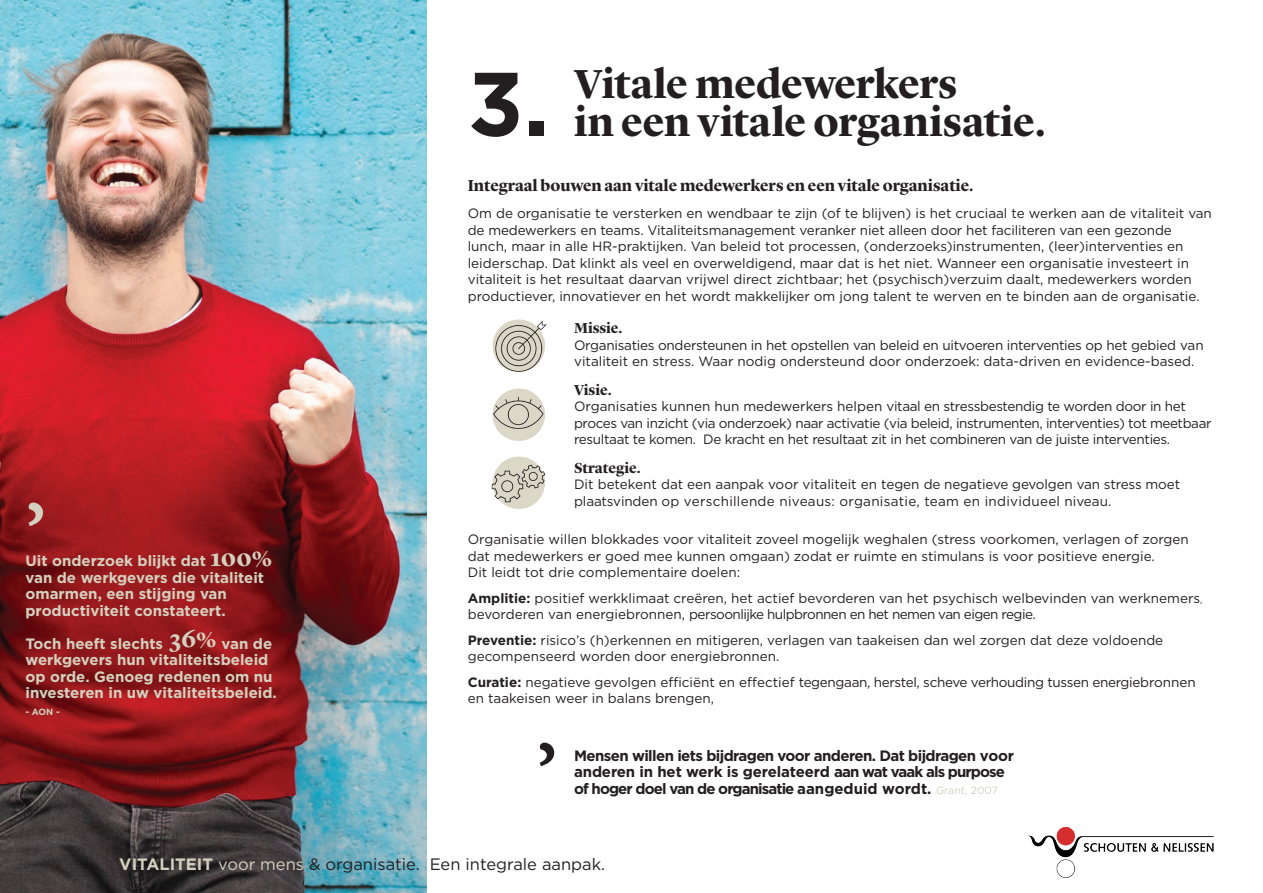
<style>
.page{position:relative;width:1263px;height:893px;background:#fff}
.page>*{position:absolute;margin:0;border:0;box-sizing:border-box;transform-origin:0 0}
.t1{font:78px "Minion Pro Bold Capt";color:#d3d0bf}
.t2{font:78px "Minion Pro Bold Capt";color:#231f20}
.t3{font:700 42px "Lyon Display";letter-spacing:-.01em;color:#231f20}
.t4{font:700 24px "Lyon Display";color:#d3d0bf}
.t5{font:700 16.5px "Lyon Display";letter-spacing:-.005em;color:#231f20}
.t6{font:16.5px "Gotham";color:#231f20}
.t7{font:700 15px/16.5px "Gotham";color:#d3d0bf}
.t8{font:700 15px/16.5px "Gotham";letter-spacing:-.04em;color:#231f20}
.t9{font:700 15px "Gotham";letter-spacing:-.06em;color:#231f20}
.t10{font:700 15px "Lyon Display";letter-spacing:-.005em;color:#231f20}
.t11{font:13.5px/16.5px "Gotham";color:#231f20}
.t12{font:13.5px/16.5px "Gotham";letter-spacing:-.025em;color:#231f20}
.t13{font:13.5px/16.5px "Gotham";letter-spacing:-.02em;color:#231f20}
.t14{font:700 9px "Gotham";color:#d3d0bf}
.s1{font-family:"Lyon Display";font-size:24px}
.s2{font-family:"Gotham";font-size:90px}
.s3{font-weight:700}
.s4{font-size:9px}
.s5{font-weight:400;font-size:10.5px;color:#d3d0bf}
.s6{font-weight:700;color:#d3d0bf}
.s7{color:#d3d0bf}
</style>
<div class="page">
<img style="left:1028px;top:827px;width:186px;height:51px">
<img style="left:0;top:0;width:427px;height:892px">
<img style="left:492px;top:319px;width:55px;height:53px">
<img style="left:492px;top:388px;width:53px;height:53px">
<img style="left:491px;top:456px;width:54px;height:53px">
<h1 class="t1" style="left:26px;top:477px;width:21px">’</h1>
<h3 class="t4" style="left:210px;top:540px;width:64px">100%</h3>
<p class="t7" style="left:26px;top:569px;width:240px">van de werkgevers die vitaliteit omarmen, een stijging van productiviteit constateert.</p>
<p class="t7" style="left:26px;top:635px;width:253px">Toch heeft slechts <span class="s1">36%</span> van de werkgevers hun vitaliteitsbeleid op orde. Genoeg redenen om nu investeren in uw vitaliteitsbeleid.</p>
<p class="t14" style="left:26px;top:705px;width:36px">- AON -</p>
<p class="t7" style="left:26px;top:552px;width:182px">Uit onderzoek blijkt dat</p>
<h2 class="t3" style="left:574px;top:53px;width:385px">Vitale medewerkers</h2>
<h2 class="t3" style="left:468px;top:90px;width:579px"><span class="s2">3.</span> in een vitale organisatie.</h2>
<p class="t5" style="left:468px;top:173px;width:507px">Integraal bouwen aan vitale medewerkers en een vitale organisatie.</p>
<p class="t11" style="left:468px;top:205px;width:745px">Om de organisatie te versterken en wendbaar te zijn (of te blijven) is het cruciaal te werken aan de vitaliteit van de medewerkers en teams. Vitaliteitsmanagement veranker niet alleen door het faciliteren van een gezonde lunch, maar in alle HR-praktijken. Van beleid tot processen, (onderzoeks)instrumenten, (leer)interventies en leiderschap. Dat klinkt als veel en overweldigend, maar dat is het niet. Wanneer een organisatie investeert in vitaliteit is het resultaat daarvan vrijwel direct zichtbaar; het (psychisch)verzuim daalt, medewerkers worden productiever, innovatiever en het wordt makkelijker om jong talent te werven en te binden aan de organisatie.</p>
<p class="t10" style="left:574px;top:317px;width:50px">Missie.</p>
<p class="t13" style="left:574px;top:337px;width:631px">Organisaties ondersteunen in het opstellen van beleid en uitvoeren interventies op het gebied van vitaliteit en stress. Waar nodig ondersteund door onderzoek: data-driven en evidence-based.</p>
<p class="t10" style="left:574px;top:379px;width:39px">Visie.</p>
<p class="t12" style="left:574px;top:398px;width:639px">Organisaties kunnen hun medewerkers helpen vitaal en stressbestendig te worden door in het proces van inzicht (via onderzoek) naar activatie (via beleid, instrumenten, interventies) tot meetbaar resultaat te komen. De kracht en het resultaat zit in het combineren van de juiste interventies.</p>
<p class="t10" style="left:574px;top:457px;width:68px">Strategie.</p>
<p class="t11" style="left:574px;top:476px;width:607px">Dit betekent dat een aanpak voor vitaliteit en tegen de negatieve gevolgen van stress moet plaatsvinden op verschillende niveaus: organisatie, team en individueel niveau.</p>
<p class="t11" style="left:468px;top:531px;width:723px">Organisatie willen blokkades voor vitaliteit zoveel mogelijk weghalen (stress voorkomen, verlagen of zorgen dat medewerkers er goed mee kunnen omgaan) zodat er ruimte en stimulans is voor positieve energie.<br>Dit leidt tot drie complementaire doelen:</p>
<p class="t11" style="left:468px;top:589px;width:736px"><span class="s3">Amplitie:</span> positief werkklimaat creëren, het actief bevorderen van het psychisch welbevinden van werknemers<span class="s4">, </span>bevorderen van energiebronnen, persoonlijke hulpbronnen en het nemen van eigen regie.</p>
<p class="t11" style="left:468px;top:631px;width:697px"><span class="s3">Preventie:</span> risico’s (h)erkennen en mitigeren, verlagen van taakeisen dan wel zorgen dat deze voldoende gecompenseerd worden door energiebronnen.</p>
<p class="t11" style="left:468px;top:673px;width:730px"><span class="s3">Curatie:</span> negatieve gevolgen efficiënt en effectief tegengaan, herstel, scheve verhouding tussen energiebronnen en taakeisen weer in balans brengen,</p>
<h1 class="t2" style="left:537px;top:717px;width:21px">’</h1>
<p class="t8" style="left:574px;top:747px;width:442px">Mensen willen iets bijdragen voor anderen. Dat bijdragen voor anderen in het werk is gerelateerd aan wat vaak als purpose</p>
<p class="t9" style="left:574px;top:778px;width:425px">of hoger doel van de organisatie aangeduid wordt. <span class="s5">Grant, 2007</span></p>
<p class="t6" style="left:119px;top:853px;width:487px"><span class="s6">VITALITEIT</span> <span class="s7">voor mens</span> &amp; organisatie. Een integrale aanpak.</p>
</div>
